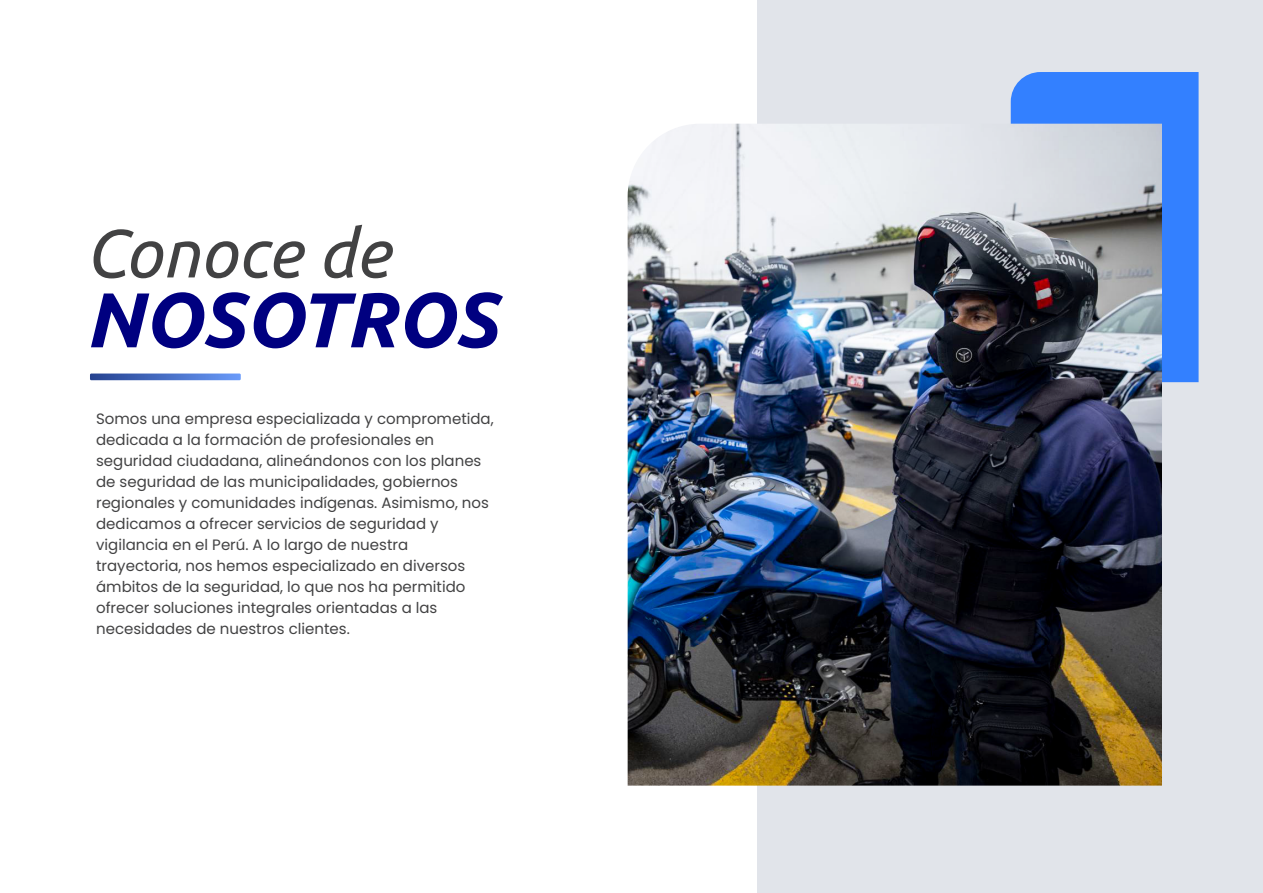
<style>
.page{position:relative;width:1263px;height:893px;background:#fff}
.page>*{position:absolute;margin:0;border:0;box-sizing:border-box;transform-origin:0 0}
.t1{font:italic 700 77.55px "Ubuntu";color:#000080}
.t2{font:italic 67.95px "Ubuntu";color:#424243}
.t3{font:15px/21px "Poppins";color:#424243}
</style>
<div class="page">
<div style="left:758px;top:0;width:505px;height:893px;background:#e1e4ea"></div>
<div style="left:1011px;top:72px;width:187px;height:310px;background:#3380ff"></div>
<svg style="left:90px;top:374px;width:151px;height:6px"></svg>
<img style="left:628px;top:124px;width:534px;height:662px">
<h2 class="t2" style="left:85px;top:214px;width:307px">Conoce de</h2>
<h1 class="t1" style="left:85px;top:275px;width:414px">NOSOTROS</h1>
<p class="t3" style="left:96px;top:408px;width:399px">Somos una empresa especializada y comprometida, dedicada a la formación de profesionales en seguridad ciudadana, alineándonos con los planes de seguridad de las municipalidades, gobiernos regionales y comunidades indígenas. Asimismo, nos dedicamos a ofrecer servicios de seguridad y vigilancia en el Perú. A lo largo de nuestra trayectoria, nos hemos especializado en diversos ámbitos de la seguridad, lo que nos ha permitido ofrecer soluciones integrales orientadas a las necesidades de nuestros clientes.</p>
</div>
